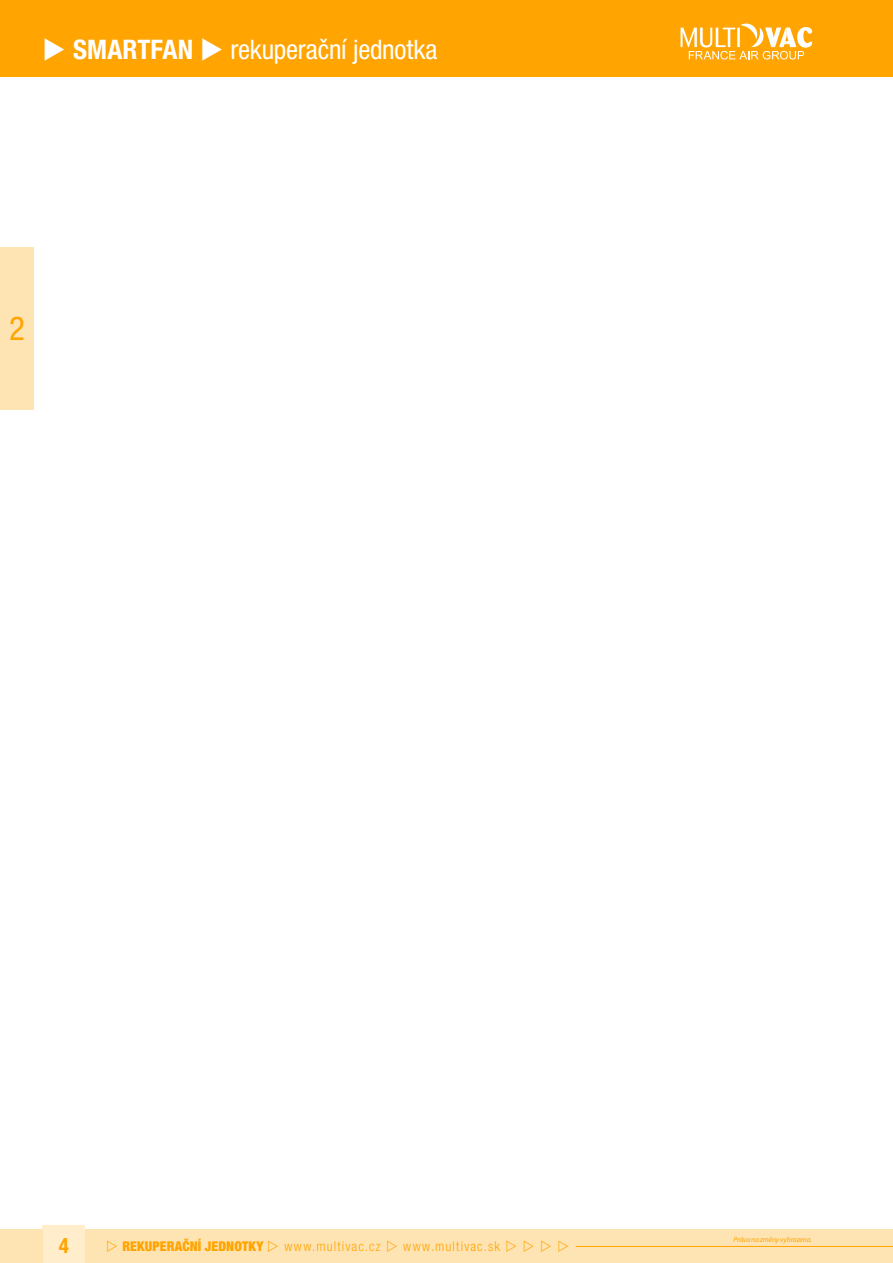
<style>
.page{position:relative;width:893px;height:1263px;background:#fff}
.page>*{position:absolute;margin:0;border:0;box-sizing:border-box;transform-origin:0 0}
.t1{font:condensed 33px "Helvetica Neue LT Pro";color:#ffa400}
.t2{font:condensed 27px "Helvetica Neue LT Pro";letter-spacing:-.01em;color:#fff}
.t3{font:700 condensed 21px "Helvetica Neue LT Pro";color:#ffa400}
.t4{font:300 condensed 13.5px "Helvetica Neue LT Pro";letter-spacing:.085em;color:#ffa400}
.t5{font:900 condensed 13.5px "Helvetica Neue LT Pro";letter-spacing:.01em;color:#ffa400}
.t6{font:italic 7.5px "Myriad Pro";letter-spacing:-.015em;color:#ffa400}
.s1{font-weight:700}
</style>
<div class="page">
<div style="left:0;top:0;width:893px;height:77px;background:#ffa400"></div>
<div style="left:0;top:247px;width:34px;height:162px;background:#ffe4b3"></div>
<div style="left:43px;top:1225px;width:42px;height:38px;background:#ffedcc"></div>
<div style="left:0;top:1229px;width:43px;height:34px;background:#ffe4b3"></div>
<div style="left:85px;top:1229px;width:808px;height:34px;background:#ffe4b3"></div>
<hr style="left:576px;top:1246px;width:317px;height:1px;background:#ffa400">
<svg style="left:680px;top:23px;width:132px;height:37px"></svg>
<h2 class="t2" style="left:43px;top:34px;width:396px">◆ <span class="s1">SMARTFAN</span> ◆ rekuperační jednotka</h2>
<h1 class="t1" style="left:9px;top:309px;width:17px">2</h1>
<h3 class="t3" style="left:59px;top:1233px;width:12px">4</h3>
<p class="t5" style="left:122px;top:1238px;width:143px">REKUPERAČNÍ JEDNOTKY</p>
<p class="t4" style="left:284px;top:1239px;width:98px">www.multivac.cz</p>
<p class="t4" style="left:403px;top:1239px;width:98px">www.multivac.sk</p>
<p class="t6" style="left:733px;top:1235px;width:80px">Práva na změny vyhrazena.</p>
</div>
